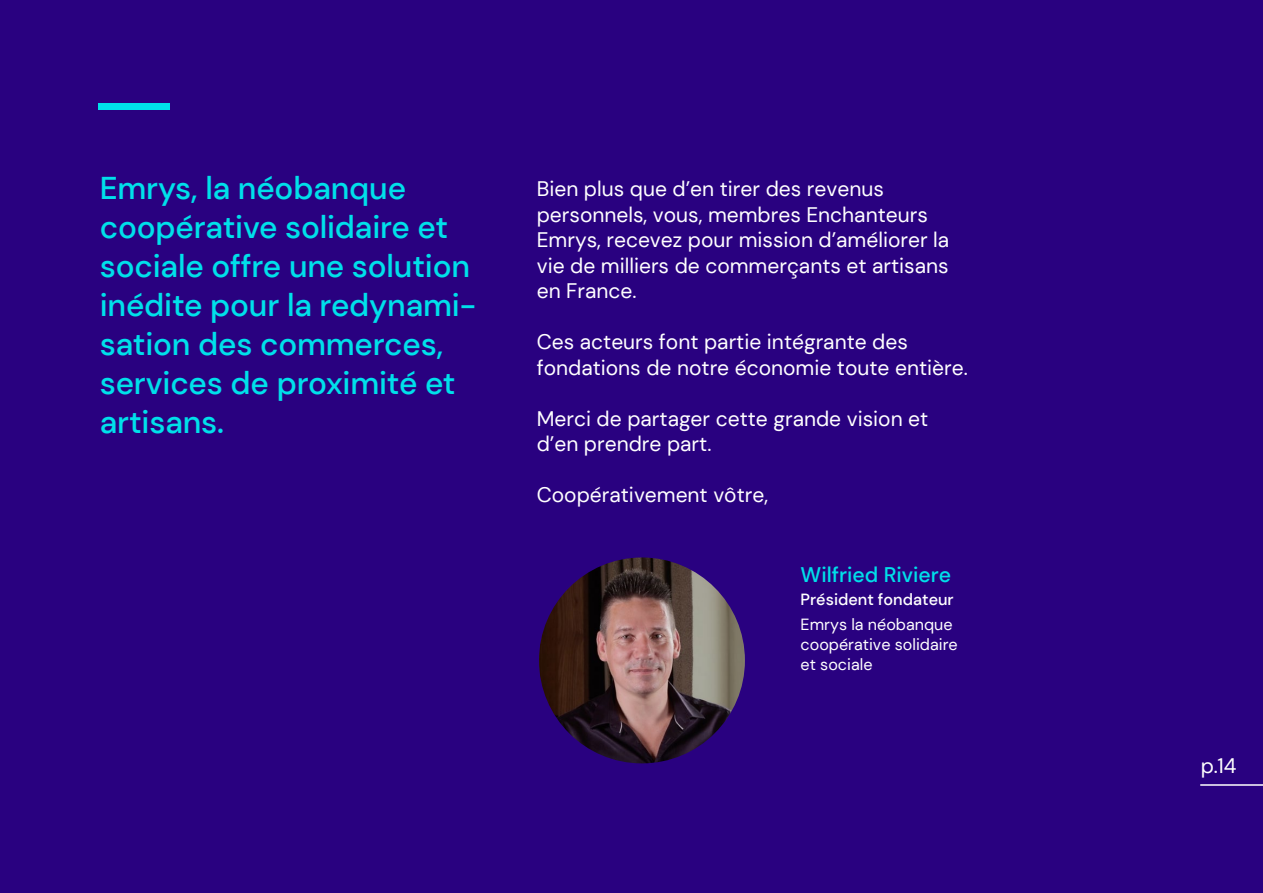
<style>
.page{position:relative;width:1263px;height:893px;background:#290180}
.page>*{position:absolute;margin:0;border:0;box-sizing:border-box;transform-origin:0 0}
.t1{font:500 31.5px/39px "DM Sans";letter-spacing:-.005em;color:#00e0ea}
.t2{font:500 21.15px "DM Sans";color:#00dfe9}
.t3{font:21px/25.5px "DM Sans";color:#fff}
.t4{font:16.2px/20px "DM Sans";color:#fff}
.t5{font:500 16.2px "DM Sans";color:#fff}
</style>
<div class="page">
<hr style="left:1200px;top:784px;width:63px;height:2px;background:#fff">
<div style="left:99px;top:104px;width:71px;height:6px;background:#00e0ea"></div>
<img style="left:539px;top:557px;width:206px;height:206px;border-radius:103px">
<h1 class="t1" style="left:100px;top:168px;width:378px">Emrys, la néobanque coopérative solidaire et sociale offre une solution inédite pour la redynami&shy;sation des commerces, services de proximité et artisans.</h1>
<p class="t3" style="left:537px;top:176px;width:414px">Bien plus que d’en tirer des revenus personnels, vous, membres Enchanteurs Emrys, recevez pour mission d’améliorer la vie de milliers de commerçants et artisans en France.</p>
<p class="t3" style="left:537px;top:329px;width:433px">Ces acteurs font partie intégrante des fondations de notre économie toute entière.</p>
<p class="t3" style="left:537px;top:405px;width:393px">Merci de partager cette grande vision et d’en prendre part.</p>
<p class="t3" style="left:537px;top:482px;width:233px">Coopérativement vôtre,</p>
<p class="t2" style="left:800px;top:561px;width:152px">Wilfried Riviere</p>
<p class="t5" style="left:800px;top:590px;width:155px">Président fondateur</p>
<p class="t4" style="left:800px;top:615px;width:159px">Emrys la néobanque coopérative solidaire et sociale</p>
<p class="t3" style="left:1201px;top:752px;width:37px">p.14</p>
</div>
